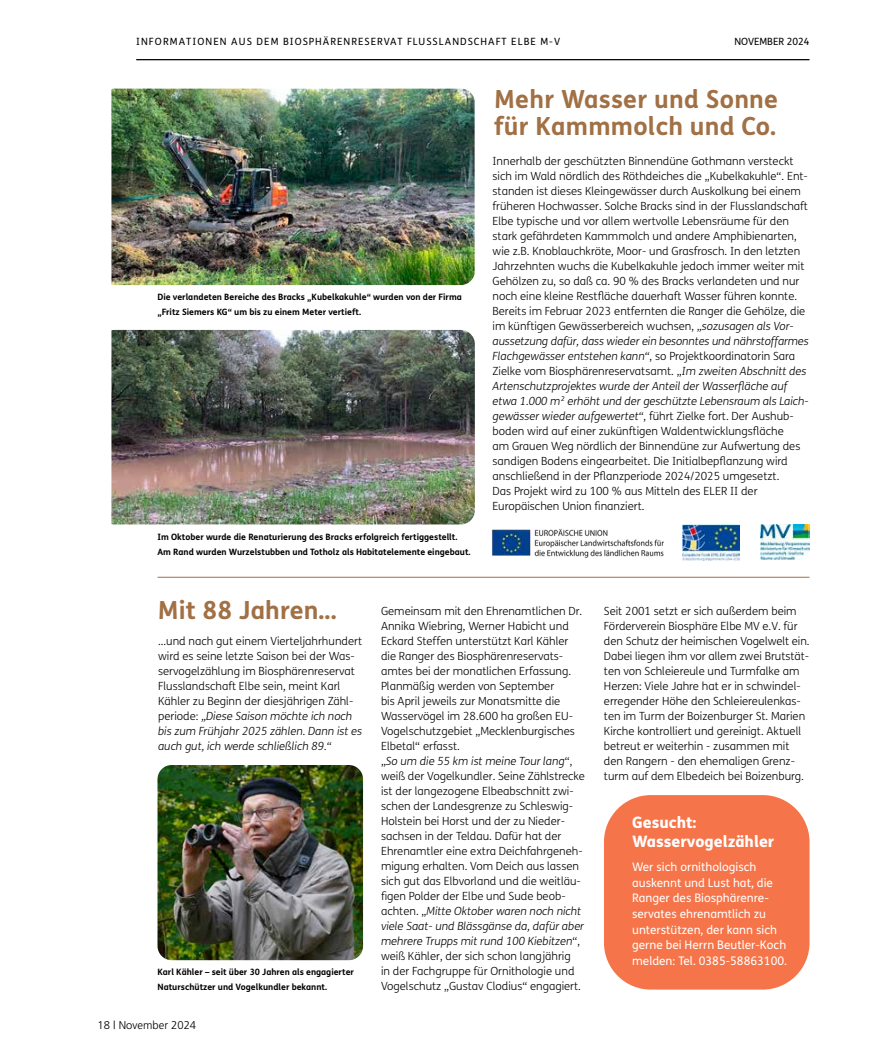
<style>
.page{position:relative;width:877px;height:1049px;background:#fff}
.page>*{position:absolute;margin:0;border:0;box-sizing:border-box;transform-origin:0 0}
.t1{font:700 25px/26.2px "FS Me";letter-spacing:.01em;color:#a17044}
.t2{font:800 15.75px/18.6px "FS Me";color:#fff}
.t3{font:11.88px/15.8px "FS Me";color:#fff}
.t4{font:300 11.25px/15px "FS Me";color:#000}
.t5{font:300 11.25px "Frutiger";color:#000}
.t6{font:10px "FS Me";letter-spacing:.1em;color:#000}
.t7{font:10px "FS Me";color:#000}
.t8{font:700 8.75px/15px "FS Me";color:#000}
.s1{font-style:italic}
</style>
<div class="page">
<hr style="left:136px;top:59px;width:673px;height:1px;background:#000">
<img style="left:111px;top:89px;width:364px;height:196px">
<img style="left:111px;top:330px;width:364px;height:194px">
<img style="left:158px;top:765px;width:205px;height:195px">
<hr style="left:158px;top:577px;width:652px;height:1px;background:#a17044">
<div style="left:604px;top:795px;width:206px;height:194px;background:#f57449;border-radius:47px"></div>
<img style="left:492px;top:528px;width:172px;height:30px">
<img style="left:682px;top:524px;width:58px;height:36px">
<img style="left:760px;top:525px;width:50px;height:35px">
<p class="t6" style="left:136px;top:35px;width:425px">INFORMATIONEN AUS DEM BIOSPHÄRENRESERVAT FLUSSLANDSCHAFT ELBE M-V</p>
<p class="t7" style="left:734px;top:35px;width:77px">NOVEMBER 2024</p>
<p class="t8" style="left:158px;top:289px;width:306px">Die verlandeten Bereiche des Bracks „Kubelkakuhle“ wurden von der Firma „Fritz Siemers KG“ um bis zu einem Meter vertieft.</p>
<p class="t8" style="left:158px;top:529px;width:315px">Im Oktober wurde die Renaturierung des Bracks erfolgreich fertiggestellt.<br>Am Rand wurden Wurzelstubben und Totholz als Habitatelemente eingebaut.</p>
<h1 class="t1" style="left:494px;top:85px;width:286px">Mehr Wasser und Sonne für Kammmolch und Co.</h1>
<p class="t4" style="left:493px;top:153px;width:318px">Innerhalb der geschützten Binnendüne Gothmann versteckt sich im Wald nördlich des Röthdeiches die „Kubelkakuhle“. Ent&shy;standen ist dieses Kleingewässer durch Auskolkung bei einem früheren Hochwasser. Solche Bracks sind in der Flusslandschaft Elbe typische und vor allem wertvolle Lebensräume für den stark gefährdeten Kammmolch und andere Amphibienarten, wie z.B. Knoblauchkröte, Moor- und Grasfrosch. In den letzten Jahrzehnten wuchs die Kubelkakuhle jedoch immer weiter mit Gehölzen zu, so daß ca. 90 % des Bracks verlandeten und nur noch eine kleine Restfläche dauerhaft Wasser führen konnte.<br>Bereits im Februar 2023 entfernten die Ranger die Gehölze, die im künftigen Gewässerbereich wuchsen, <span class="s1">„sozusagen als Vor&shy;aussetzung dafür, dass wieder ein besonntes und nährstoffarmes Flachgewässer entstehen kann“</span>, so Projektkoordinatorin Sara Zielke vom Biosphärenreservatsamt. „<span class="s1">Im zweiten Abschnitt des Artenschutzprojektes wurde der Anteil der Wasserfläche auf etwa 1.000 m² erhöht und der geschützte Lebensraum als Laich&shy;gewässer wieder aufgewertet“</span>, führt Zielke fort. Der Aushub&shy;boden wird auf einer zukünftigen Waldentwicklungsfläche<br>am Grauen Weg nördlich der Binnendüne zur Aufwertung des sandigen Bodens eingearbeitet. Die Initialbepflanzung wird anschließend in der Pflanzperiode 2024/2025 umgesetzt.<br>Das Projekt wird zu 100 % aus Mitteln des ELER II der Europäischen Union finanziert.</p>
<h1 class="t1" style="left:158px;top:596px;width:180px">Mit 88 Jahren...</h1>
<p class="t4" style="left:158px;top:633px;width:206px">...und nach gut einem Vierteljahrhundert wird es seine letzte Saison bei der Was&shy;servogelzählung im Biosphärenreservat Flusslandschaft Elbe sein, meint Karl Kähler zu Beginn der diesjährigen Zähl&shy;periode: <span class="s1">„Diese Saison möchte ich noch bis zum Frühjahr 2025 zählen. Dann ist es auch gut, ich werde schließlich 89.“</span></p>
<p class="t8" style="left:157px;top:964px;width:198px">Karl Kähler – seit über 30 Jahren als engagierter<br>Naturschützer und Vogelkundler bekannt.</p>
<p class="t5" style="left:97px;top:1019px;width:100px">18 | November 2024</p>
<p class="t4" style="left:381px;top:603px;width:205px">Gemeinsam mit den Ehrenamtlichen Dr.<br>Annika Wiebring, Werner Habicht und Eckard Steffen unterstützt Karl Kähler die Ranger des Biosphärenreservats&shy;amtes bei der monatlichen Erfassung.<br>Planmäßig werden von September<br>bis April jeweils zur Monatsmitte die Wasservögel im 28.600 ha großen EU-Vogelschutzgebiet „Mecklenburgisches Elbetal“ erfasst.<br>„<span class="s1">So um die 55 km ist meine Tour lang</span>“, weiß der Vogelkundler. Seine Zählstrecke ist der langezogene Elbeabschnitt zwi&shy;schen der Landesgrenze zu Schleswig-Holstein bei Horst und der zu Nieder&shy;sachsen in der Teldau. Dafür hat der Ehrenamtler eine extra Deichfahrgeneh&shy;migung erhalten. Vom Deich aus lassen sich gut das Elbvorland und die weitläu&shy;figen Polder der Elbe und Sude beob&shy;achten. „<span class="s1">Mitte Oktober waren noch nicht viele Saat- und Blässgänse da, dafür aber mehrere Trupps mit rund 100 Kiebitzen</span>“, weiß Kähler, der sich schon langjährig<br>in der Fachgruppe für Ornithologie und Vogelschutz „Gustav Clodius“ engagiert.</p>
<p class="t4" style="left:604px;top:603px;width:207px">Seit 2001 setzt er sich außerdem beim Förderverein Biosphäre Elbe MV e.V. für den Schutz der heimischen Vogelwelt ein.<br>Dabei liegen ihm vor allem zwei Brutstät&shy;ten von Schleiereule und Turmfalke am Herzen: Viele Jahre hat er in schwindel&shy;erregender Höhe den Schleiereulenkas&shy;ten im Turm der Boizenburger St. Marien Kirche kontrolliert und gereinigt. Aktuell betreut er weiterhin - zusammen mit den Rangern - den ehemaligen Grenz&shy;turm auf dem Elbedeich bei Boizenburg.</p>
<h2 class="t2" style="left:632px;top:812px;width:144px">Gesucht:<br>Wasservogelzähler</h2>
<p class="t3" style="left:632px;top:858px;width:156px">Wer sich ornithologisch auskennt und Lust hat, die<br>Ranger des Biosphärenre&shy;servates ehrenamtlich zu unterstützen, der kann sich gerne bei Herrn Beutler-Koch melden: Tel. 0385-58863100.</p>
</div>
